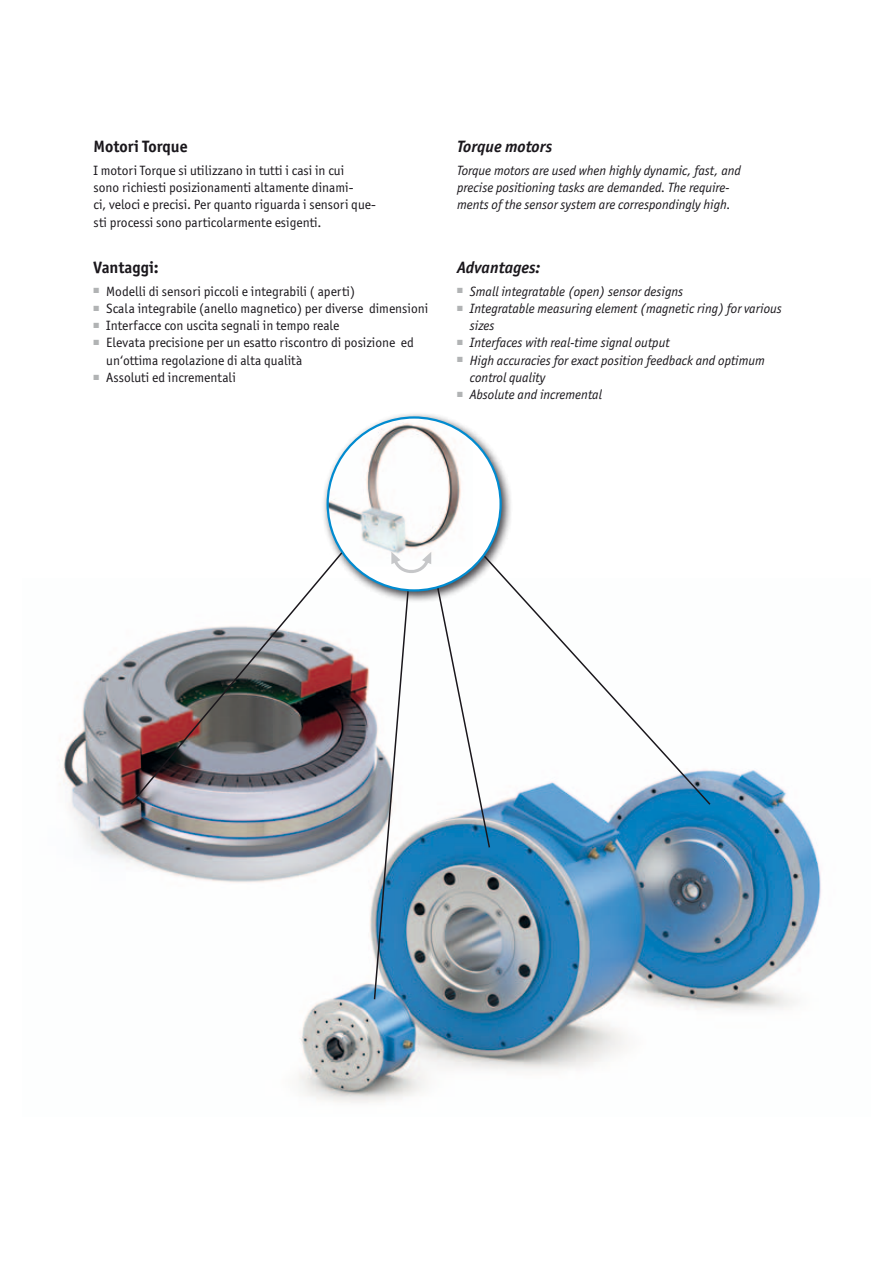
<style>
.page{position:relative;width:893px;height:1263px;background:#fff}
.page>*{position:absolute;margin:0;border:0;box-sizing:border-box;transform-origin:0 0}
.t1{font:italic 700 16.5px "Officina Sans ITC Pro";color:#1a171c}
.t2{font:700 16.5px "Officina Sans ITC Pro";color:#1a171c}
.t3{font:13.5px/17.2px "Officina Sans ITC Pro";color:#1a171c}
.t4{font:italic 13.5px/17.2px "Officina Sans ITC Pro";color:#1a171c}
</style>
<div class="page">
<img style="left:59px;top:652px;width:762px;height:451px">
<img style="left:129px;top:576px;width:244px;height:230px">
<svg style="left:491px;top:586px;width:221px;height:220px"></svg>
<div style="left:321px;top:411px;width:192px;height:192px;background:#1a171c;opacity:.8"></div>
<svg style="left:328px;top:417px;width:173px;height:173px"></svg>
<img style="left:328px;top:420px;width:145px;height:146px">
<svg style="left:373px;top:481px;width:118px;height:520px"></svg>
<p class="t2" style="left:94px;top:136px;width:96px">Motori Torque</p>
<p class="t3" style="left:94px;top:162px;width:284px">I motori Torque si utilizzano in tutti i casi in cui<br>sono richiesti posizionamenti altamente dinami-<br>ci, veloci e precisi. Per quanto riguarda i sensori que&shy;sti processi sono particolarmente esigenti.</p>
<p class="t2" style="left:94px;top:257px;width:67px">Vantaggi:</p>
<p class="t3" style="left:94px;top:282px;width:263px"><sup>■</sup> Modelli di sensori piccoli e integrabili ( aperti)</p>
<p class="t3" style="left:94px;top:300px;width:336px"><sup>■</sup> Scala integrabile (anello magnetico) per diverse dimensioni</p>
<p class="t3" style="left:94px;top:317px;width:247px"><sup>■</sup> Interfacce con uscita segnali in tempo reale</p>
<p class="t3" style="left:106px;top:334px;width:309px;text-indent:-13px"><sup>■</sup> Elevata precisione per un esatto riscontro di posizione ed un‘ottima regolazione di alta qualità</p>
<p class="t3" style="left:94px;top:369px;width:144px"><sup>■</sup> Assoluti ed incrementali</p>
<p class="t1" style="left:457px;top:137px;width:96px">Torque motors</p>
<p class="t4" style="left:457px;top:162px;width:285px">Torque motors are used when highly dynamic, fast, and precise positioning tasks are demanded. The require&shy;ments of the sensor system are correspondingly high.</p>
<p class="t1" style="left:457px;top:257px;width:85px">Advantages:</p>
<p class="t4" style="left:457px;top:282px;width:227px"><sup>■</sup> Small integratable (open) sensor designs</p>
<p class="t4" style="left:470px;top:300px;width:314px;text-indent:-13px"><sup>■</sup> Integratable measuring element (magnetic ring) for various sizes</p>
<p class="t4" style="left:457px;top:334px;width:214px"><sup>■</sup> Interfaces with real-time signal output</p>
<p class="t4" style="left:470px;top:351px;width:297px;text-indent:-13px"><sup>■</sup> High accuracies for exact position feedback and optimum control quality</p>
<p class="t4" style="left:457px;top:386px;width:146px"><sup>■</sup> Absolute and incremental</p>
</div>
